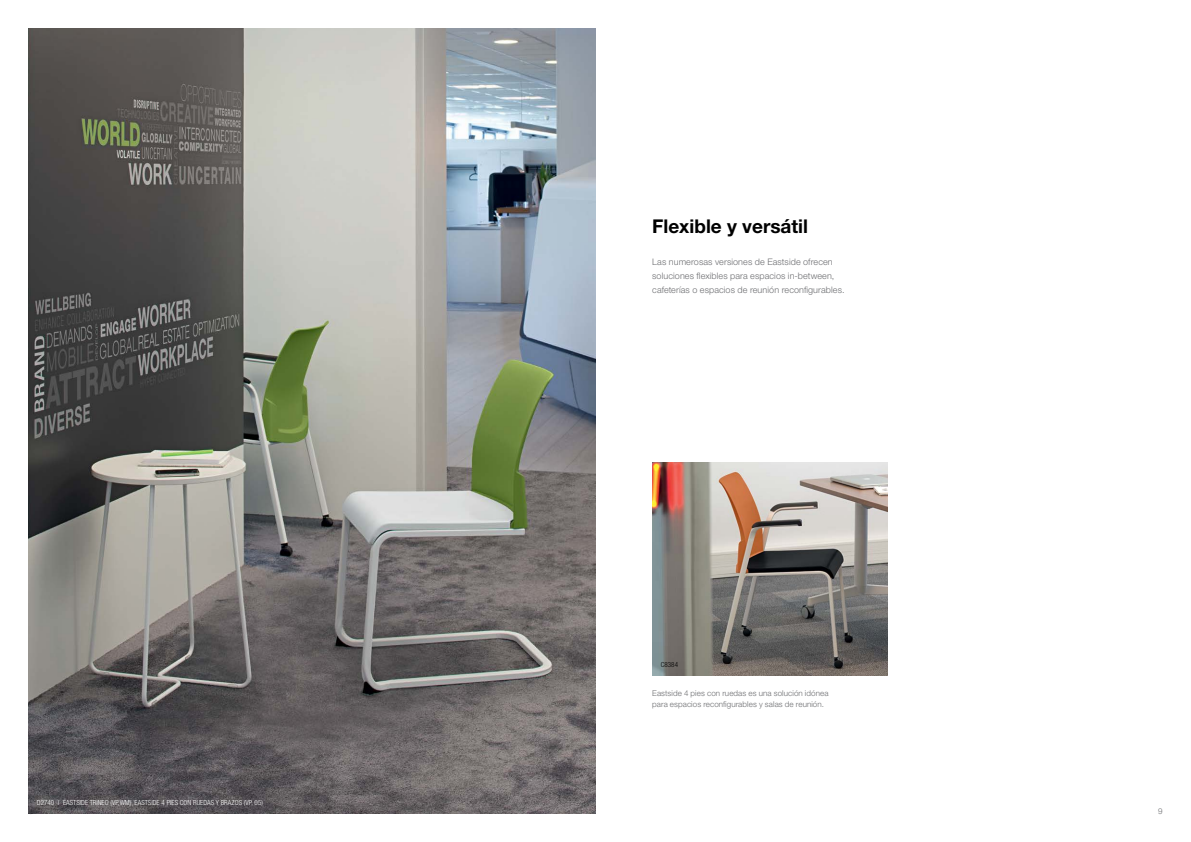
<style>
.page{position:relative;width:1191px;height:842px;background:#fff}
.page>*{position:absolute;margin:0;border:0;box-sizing:border-box;transform-origin:0 0}
.t1{font:700 19px "Helvetica Neue LT Pro";color:#000}
.t2{font:300 9px/14px "Helvetica Neue LT Pro";letter-spacing:.01em;color:#6d6e71}
.t3{font:300 8px/11px "Helvetica Neue LT Pro";letter-spacing:.01em;color:#6d6e71}
.t4{font:300 condensed 7px "Helvetica Neue LT Pro";letter-spacing:.01em;color:#fff}
.t5{font:300 condensed 7px "Helvetica Neue LT Pro";letter-spacing:.01em;color:#000}
</style>
<div class="page">
<img style="left:28px;top:28px;width:567px;height:786px">
<img style="left:652px;top:463px;width:235px;height:212px">
<p class="t4" style="left:37px;top:799px;width:228px">D2740 | EASTSIDE TRINEO (VP,WM), EASTSIDE 4 PIES CON RUEDAS Y BRAZOS (VP, 05)</p>
<h1 class="t1" style="left:652px;top:214px;width:157px">Flexible y versátil</h1>
<p class="t2" style="left:652px;top:255px;width:194px">Las numerosas versiones de Eastside ofrecen soluciones flexibles para espacios in-between, cafeterías o espacios de reunión reconfigurables.</p>
<p class="t5" style="left:660px;top:660px;width:19px">C8384</p>
<p class="t3" style="left:652px;top:688px;width:178px">Eastside 4 pies con ruedas es una solución idónea para espacios reconfigurables y salas de reunión.</p>
<p class="t3" style="left:1158px;top:805px;width:6px">9</p>
</div>
